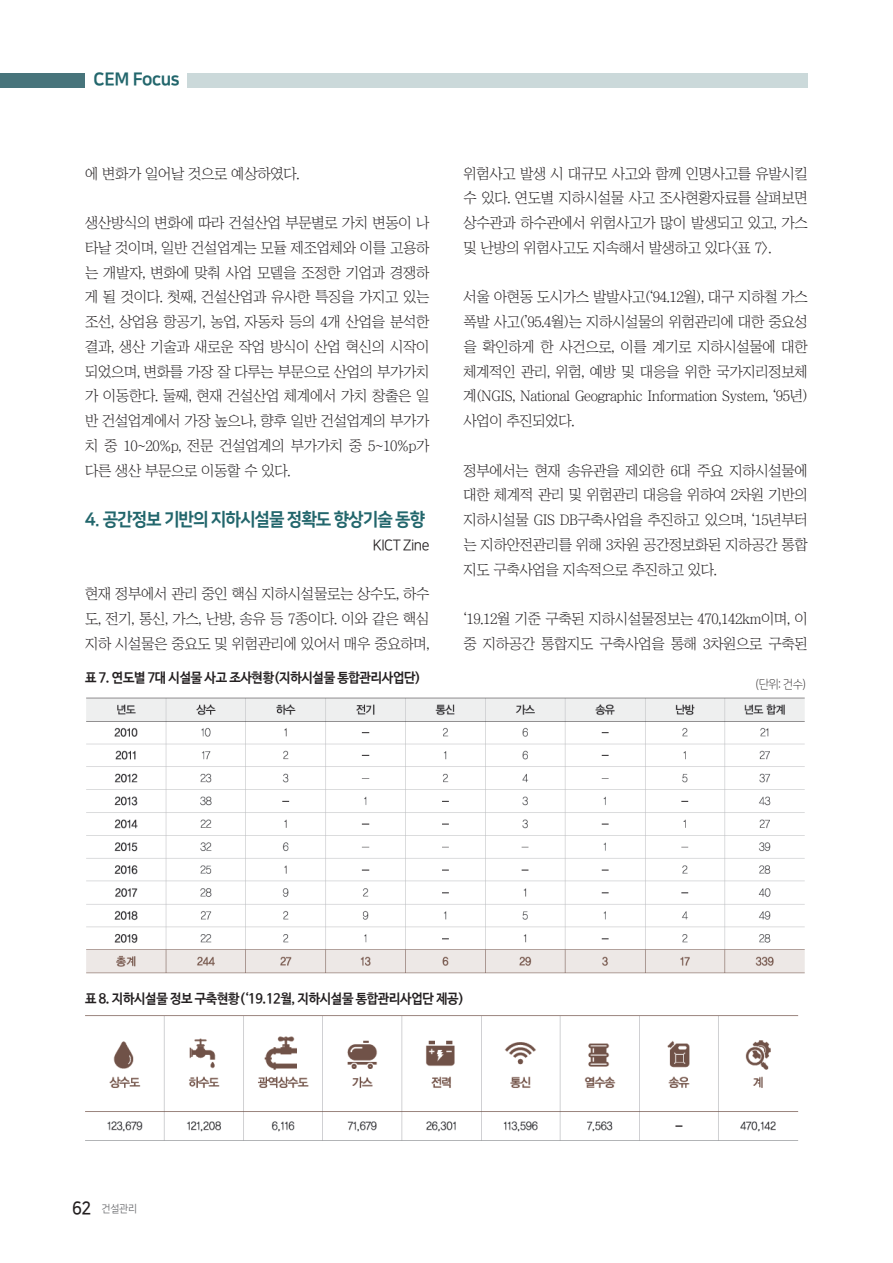
<style>
.page{position:relative;width:893px;height:1263px;background:#fff}
.page>*{position:absolute;margin:0;border:0;box-sizing:border-box;transform-origin:0 0}
.본문-신{font:18px "Nanum Square EB";letter-spacing:-.06em;color:#22666c;scale:.95 1}
.본문-신-2{font:18px "Nanum Square EB";letter-spacing:-.025em;color:#22666c;scale:.95 1}
.건설브리핑_2_-다음단락_저자이름{font:15px "Nanum Square R";letter-spacing:-.04em;color:#231f20;scale:.95 1}
.본문-신-3{font:14.7px/24.8px "Chosunilbo NM";letter-spacing:-.025em;color:#231f20;text-align:justify}
.그림제목{font:700 13.5px "Nanum Barun Gothic";letter-spacing:-.025em;color:#231f20;scale:.95 1}
.표본문{font:12px "Nanum Square L";color:#231f20;scale:.95 1}
.t1{font:10.5px "Nanum Square R";color:#6c6d70;scale:.95 1}
.s1{font-family:"Nanum Square B";font-size:18px;color:#231f20}
</style>
<div class="page">
<div style="left:187px;top:73px;width:621px;height:15px;background:#cbd9da"></div>
<div style="left:0;top:73px;width:85px;height:15px;background:#47747b"></div>
<img style="left:85px;top:1015px;width:714px;height:126px">
<img style="left:86px;top:697px;width:719px;height:277px">
<p class="본문-신-2" style="left:94px;top:69px;width:92px">CEM Focus</p>
<p class="본문-신-3" style="left:85px;top:161px;width:216px">에 변화가 일어날 것으로 예상하였다.</p>
<p class="본문-신-3" style="left:85px;top:210px;width:346px">생산방식의 변화에 따라 건설산업 부문별로 가치 변동이 나 타날 것이며, 일반 건설업계는 모듈 제조업체와 이를 고용하 는 개발자, 변화에 맞춰 사업 모델을 조정한 기업과 경쟁하 게 될 것이다. 첫째, 건설산업과 유사한 특징을 가지고 있는 조선, 상업용 항공기, 농업, 자동차 등의 4개 산업을 분석한 결과, 생산 기술과 새로운 작업 방식이 산업 혁신의 시작이 되었으며, 변화를 가장 잘 다루는 부문으로 산업의 부가가치 가 이동한다. 둘째, 현재 건설산업 체계에서 가치 창출은 일 반 건설업계에서 가장 높으나, 향후 일반 건설업계의 부가가 치 중 10~20%p, 전문 건설업계의 부가가치 중 5~10%p가 다른 생산 부문으로 이동할 수 있다.</p>
<p class="본문-신" style="left:85px;top:509px;width:360px">4. 공간정보 기반의 지하시설물 정확도 향상기술 동향</p>
<p class="건설브리핑_2_-다음단락_저자이름" style="left:373px;top:537px;width:61px">KICT Zine</p>
<p class="본문-신-3" style="left:85px;top:582px;width:346px">현재 정부에서 관리 중인 핵심 지하시설물로는 상수도, 하수 도, 전기, 통신, 가스, 난방, 송유 등 7종이다. 이와 같은 핵심 지하 시설물은 중요도 및 위험관리에 있어서 매우 중요하며,</p>
<p class="그림제목" style="left:85px;top:671px;width:355px">표 7. 연도별 7대 시설물 사고 조사현황(지하시설물 통합관리사업단)</p>
<p class="본문-신-3" style="left:463px;top:161px;width:346px">위험사고 발생 시 대규모 사고와 함께 인명사고를 유발시킬 수 있다. 연도별 지하시설물 사고 조사현황자료를 살펴보면 상수관과 하수관에서 위험사고가 많이 발생되고 있고, 가스 및 난방의 위험사고도 지속해서 발생하고 있다&lt;표 7&gt;.</p>
<p class="본문-신-3" style="left:463px;top:285px;width:346px">서울 아현동 도시가스 발발사고(‘94.12월), 대구 지하철 가스 폭발 사고(’95.4월)는 지하시설물의 위험관리에 대한 중요성 을 확인하게 한 사건으로, 이를 계기로 지하시설물에 대한 체계적인 관리, 위험, 예방 및 대응을 위한 국가지리정보체 계(NGIS, National Geographic Information System, ‘95년) 사업이 추진되었다.</p>
<p class="본문-신-3" style="left:463px;top:458px;width:346px">정부에서는 현재 송유관을 제외한 6대 주요 지하시설물에 대한 체계적 관리 및 위험관리 대응을 위하여 2차원 기반의 지하시설물 GIS DB구축사업을 추진하고 있으며, ‘15년부터 는 지하안전관리를 위해 3차원 공간정보화된 지하공간 통합 지도 구축사업을 지속적으로 추진하고 있다.</p>
<p class="본문-신-3" style="left:463px;top:606px;width:346px">‘19.12월 기준 구축된 지하시설물정보는 470,142km이며, 이 중 지하공간 통합지도 구축사업을 통해 3차원으로 구축된</p>
<p class="표본문" style="left:756px;top:678px;width:54px">(단위: 건수)</p>
<p class="그림제목" style="left:85px;top:992px;width:400px">표 8. 지하시설물 정보 구축현황(‘19.12월, 지하시설물 통합관리사업단 제공)</p>
<p class="t1" style="left:72px;top:1204px;width:70px"><span class="s1">62</span> 건설관리</p>
</div>
